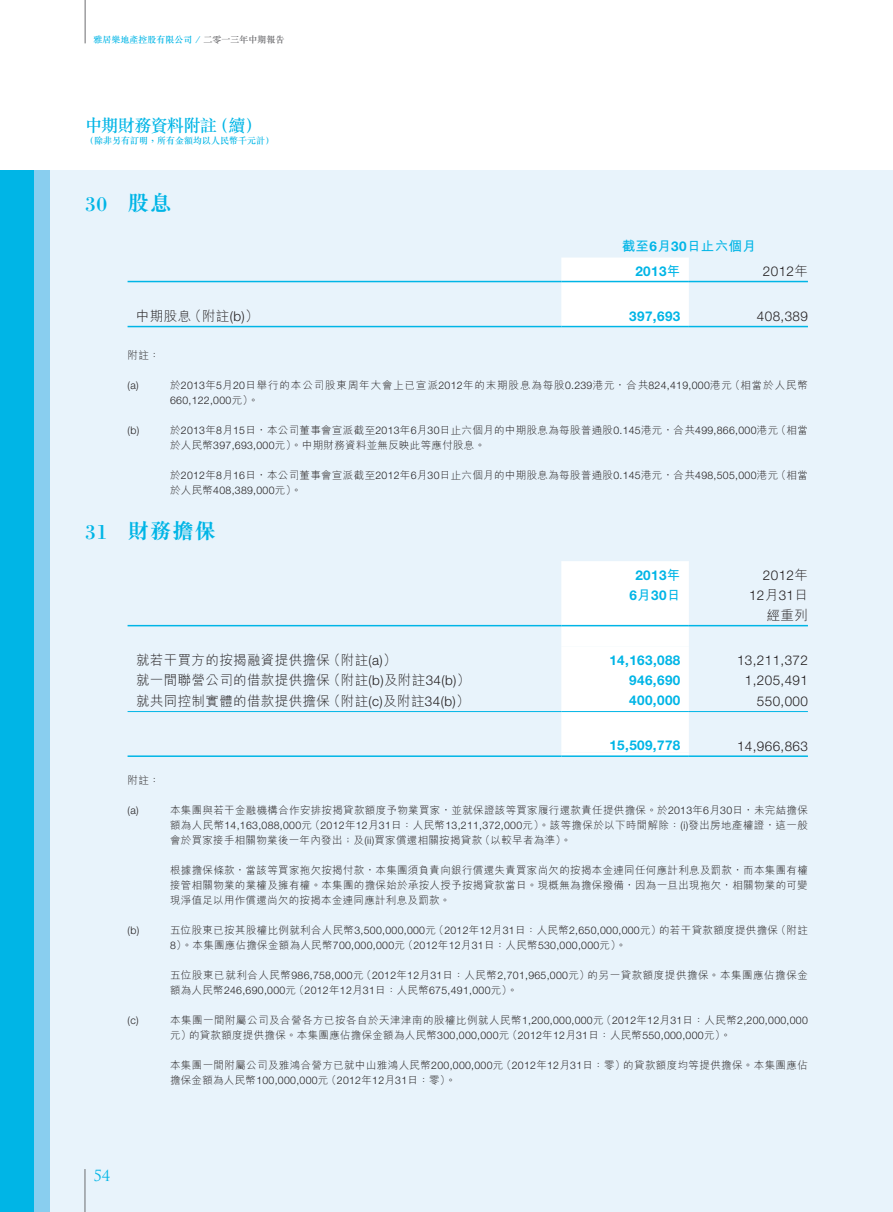
<style>
.page{position:relative;width:893px;height:1212px;background:#fff}
.page>*{position:absolute;margin:0;border:0;box-sizing:border-box;transform-origin:0 0}
.t1{font:700 21.75px "M Sung HK";color:#00b5e6}
.t2{font:21.75px "Bodoni Std";color:#00b5e6}
.t3{font:500 17.25px "M Sung HK";letter-spacing:-.05em;color:#00b5e6}
.t4{font:15px "Trajan Pro";color:#00b5e6}
.t5{font:300 13.5px "M Hei HK";letter-spacing:.03em;color:#231f20}
.t6{font:300 13.5px/20.2px "Helvetica Neue LT Std";letter-spacing:.03em;color:#231f20;text-align:right}
.t7{font:700 13.5px/20.2px "Helvetica Neue LT Std";letter-spacing:.03em;color:#00b5e6;text-align:center}
.t8{font:700 13.5px "M Hei HK";letter-spacing:.03em;color:#00b5e6}
.t9{font:300 10.5px/15px "M Hei HK";letter-spacing:.035em;color:#231f20}
.t10{font:300 10.5px "Helvetica Neue LT Std";letter-spacing:.03em;color:#231f20}
.t11{font:300 10.5px "M Hei HK";letter-spacing:.055em;color:#231f20}
.t12{font:300 10.5px "M Hei HK";letter-spacing:.085em;color:#231f20}
.t13{font:500 9px "M Sung HK";color:#00b5e6}
.s1{font-family:"Trajan Pro";font-weight:400}
.s2{color:#636366}
.s3{font-family:"M Sung HK";font-weight:700}
.s4{font-family:"Helvetica Neue LT Std"}
.s5{font-family:"M Hei HK"}
.s6{font-family:"Bodoni Std";font-weight:400}
</style>
<div class="page">
<hr style="left:85px;top:0;width:1px;height:43px;background:#6c6d70">
<div style="left:49px;top:170px;width:844px;height:1042px;background:#e8f3fb"></div>
<div style="left:34px;top:170px;width:15px;height:1042px;background:#89ceef"></div>
<div style="left:0;top:170px;width:34px;height:1042px;background:#00b5e6"></div>
<div style="left:561px;top:258px;width:128px;height:68px;background:#fff"></div>
<hr style="left:128px;top:281px;width:433px;height:1px;background:#00b5e6">
<hr style="left:561px;top:281px;width:128px;height:1px;background:#00b5e6">
<hr style="left:689px;top:281px;width:119px;height:1px;background:#00b5e6">
<hr style="left:128px;top:326px;width:433px;height:1px;background:#00b5e6">
<hr style="left:561px;top:326px;width:128px;height:1px;background:#00b5e6">
<hr style="left:689px;top:326px;width:119px;height:1px;background:#00b5e6">
<div style="left:561px;top:561px;width:128px;height:194px;background:#fff"></div>
<hr style="left:128px;top:625px;width:433px;height:1px;background:#00b5e6">
<hr style="left:561px;top:625px;width:128px;height:1px;background:#00b5e6">
<hr style="left:689px;top:625px;width:119px;height:1px;background:#00b5e6">
<hr style="left:128px;top:711px;width:433px;height:1px;background:#00b5e6">
<hr style="left:561px;top:711px;width:128px;height:1px;background:#00b5e6">
<hr style="left:689px;top:711px;width:119px;height:1px;background:#00b5e6">
<hr style="left:128px;top:755px;width:433px;height:2px;background:#00b5e6">
<hr style="left:561px;top:755px;width:128px;height:2px;background:#00b5e6">
<hr style="left:689px;top:755px;width:119px;height:2px;background:#00b5e6">
<hr style="left:85px;top:1169px;width:1px;height:43px;background:#6c6d70">
<p class="t13" style="left:94px;top:34px;width:192px">雅居樂地產控股有限公司 <span class="s1">/</span> <span class="s2">二零一三年中期報告</span></p>
<h2 class="t3" style="left:85px;top:113px;width:178px">中期財務資料附註（續）</h2>
<p class="t13" style="left:85px;top:135px;width:191px">（除非另有訂明，所有金額均以人民幣千元計）</p>
<h1 class="t2" style="left:85px;top:190px;width:88px">30 <span class="s3">股息</span></h1>
<p class="t8" style="left:622px;top:236px;width:136px">截至<span class="s4">6</span>月<span class="s4">30</span>日止六個月</p>
<p class="t7" style="left:635px;top:261px;width:47px">2013<span class="s5">年</span></p>
<p class="t6" style="left:763px;top:261px;width:47px">2012<span class="s5">年</span></p>
<p class="t5" style="left:136px;top:307px;width:124px">中期股息（附註<span class="s4">(b)</span>）</p>
<p class="t7" style="left:629px;top:306px;width:53px">397,693</p>
<p class="t6" style="left:757px;top:306px;width:53px">408,389</p>
<p class="t9" style="left:128px;top:347px;width:34px">附註：</p>
<p class="t10" style="left:128px;top:379px;width:13px">(a)</p>
<p class="t12" style="left:170px;top:378px;width:639px">於<span class="s4">2013</span>年<span class="s4">5</span>月<span class="s4">20</span>日舉行的本公司股東周年大會上已宣派<span class="s4">2012</span>年的末期股息為每股<span class="s4">0.239</span>港元，合共<span class="s4">824,419,000</span>港元（相當於人民幣</p>
<p class="t10" style="left:170px;top:394px;width:90px">660,122,000<span class="s5">元）。</span></p>
<p class="t10" style="left:128px;top:424px;width:13px">(b)</p>
<p class="t9" style="left:170px;top:422px;width:639px">於<span class="s4">2013</span>年<span class="s4">8</span>月<span class="s4">15</span>日，本公司董事會宣派截至<span class="s4">2013</span>年<span class="s4">6</span>月<span class="s4">30</span>日止六個月的中期股息為每股普通股<span class="s4">0.145</span>港元，合共<span class="s4">499,866,000</span>港元（相當於人民幣<span class="s4">397,693,000</span>元）。中期財務資料並無反映此等應付股息。</p>
<p class="t9" style="left:170px;top:467px;width:639px">於<span class="s4">2012</span>年<span class="s4">8</span>月<span class="s4">16</span>日，本公司董事會宣派截至<span class="s4">2012</span>年<span class="s4">6</span>月<span class="s4">30</span>日止六個月的中期股息為每股普通股<span class="s4">0.145</span>港元，合共<span class="s4">498,505,000</span>港元（相當</p>
<p class="t10" style="left:170px;top:484px;width:133px"><span class="s5">於人民幣</span>408,389,000<span class="s5">元）。</span></p>
<h1 class="t1" style="left:85px;top:516px;width:133px"><span class="s6">31</span> 財務擔保</h1>
<p class="t7" style="left:629px;top:564px;width:53px">2013<span class="s5">年<br></span>6<span class="s5">月</span>30<span class="s5">日</span></p>
<p class="t6" style="left:749px;top:564px;width:60px">2012<span class="s5">年<br></span>12<span class="s5">月</span>31<span class="s5">日</span></p>
<p class="t5" style="left:767px;top:606px;width:43px">經重列</p>
<p class="t5" style="left:136px;top:651px;width:262px">就若干買方的按揭融資提供擔保（附註<span class="s4">(a)</span>）</p>
<p class="t7" style="left:609px;top:649px;width:72px">14,163,088</p>
<p class="t6" style="left:737px;top:650px;width:72px">13,211,372</p>
<p class="t5" style="left:136px;top:671px;width:336px">就一間聯營公司的借款提供擔保（附註<span class="s4">(b)</span>及附註<span class="s4">34(b)</span>）</p>
<p class="t7" style="left:629px;top:670px;width:53px">946,690</p>
<p class="t6" style="left:745px;top:670px;width:65px">1,205,491</p>
<p class="t5" style="left:136px;top:691px;width:335px">就共同控制實體的借款提供擔保（附註<span class="s4">(c)</span>及附註<span class="s4">34(b)</span>）</p>
<p class="t7" style="left:629px;top:690px;width:53px">400,000</p>
<p class="t6" style="left:757px;top:690px;width:53px">550,000</p>
<p class="t7" style="left:609px;top:735px;width:72px">15,509,778</p>
<p class="t6" style="left:737px;top:735px;width:72px">14,966,863</p>
<p class="t9" style="left:128px;top:772px;width:34px">附註：</p>
<p class="t10" style="left:128px;top:804px;width:13px">(a)</p>
<p class="t9" style="left:170px;top:802px;width:639px;text-align:justify">本集團與若干金融機構合作安排按揭貸款額度予物業買家，並就保證該等買家履行還款責任提供擔保。於<span class="s4">2013</span>年<span class="s4">6</span>月<span class="s4">30</span>日，未完結擔保額為人民幣<span class="s4">14,163,088,000</span>元（<span class="s4">2012</span>年<span class="s4">12</span>月<span class="s4">31</span>日：人民幣<span class="s4">13,211,372,000</span>元）。該等擔保於以下時間解除：<span class="s4">(i)</span>發出房地產權證，這一般會於買家接手相關物業後一年內發出；及<span class="s4">(ii)</span>買家償還相關按揭貸款（以較早者為準）。</p>
<p class="t9" style="left:170px;top:862px;width:639px;text-align:justify">根據擔保條款，當該等買家拖欠按揭付款，本集團須負責向銀行償還失責買家尚欠的按揭本金連同任何應計利息及罰款，而本集團有權接管相關物業的業權及擁有權。本集團的擔保始於承按人授予按揭貸款當日。現概無為擔保撥備，因為一旦出現拖欠，相關物業的可變現淨值足以用作償還尚欠的按揭本金連同應計利息及罰款。</p>
<p class="t10" style="left:128px;top:924px;width:13px">(b)</p>
<p class="t9" style="left:170px;top:922px;width:639px">五位股東已按其股權比例就利合人民幣<span class="s4">3,500,000,000</span>元（<span class="s4">2012</span>年<span class="s4">12</span>月<span class="s4">31</span>日：人民幣<span class="s4">2,650,000,000</span>元）的若干貸款額度提供擔保（附註</p>
<p class="t10" style="left:170px;top:939px;width:458px">8<span class="s5">）。本集團應佔擔保金額為人民幣</span>700,000,000<span class="s5">元（</span>2012<span class="s5">年</span>12<span class="s5">月</span>31<span class="s5">日：人民幣</span>530,000,000<span class="s5">元）。</span></p>
<p class="t11" style="left:170px;top:968px;width:639px">五位股東已就利合人民幣<span class="s4">986,758,000</span>元（<span class="s4">2012</span>年<span class="s4">12</span>月<span class="s4">31</span>日：人民幣<span class="s4">2,701,965,000</span>元）的另一貸款額度提供擔保。本集團應佔擔保金</p>
<p class="t10" style="left:170px;top:984px;width:349px"><span class="s5">額為人民幣</span>246,690,000<span class="s5">元（</span>2012<span class="s5">年</span>12<span class="s5">月</span>31<span class="s5">日：人民幣</span>675,491,000<span class="s5">元）。</span></p>
<p class="t10" style="left:128px;top:1014px;width:13px">(c)</p>
<p class="t9" style="left:170px;top:1012px;width:639px">本集團一間附屬公司及合營各方已按各自於天津津南的股權比例就人民幣<span class="s4">1,200,000,000</span>元（<span class="s4">2012</span>年<span class="s4">12</span>月<span class="s4">31</span>日：人民幣<span class="s4">2,200,000,000</span>元）的貸款額度提供擔保。本集團應佔擔保金額為人民幣<span class="s4">300,000,000</span>元（<span class="s4">2012</span>年<span class="s4">12</span>月<span class="s4">31</span>日：人民幣<span class="s4">550,000,000</span>元）。</p>
<p class="t9" style="left:170px;top:1057px;width:639px">本集團一間附屬公司及雅鴻合營方已就中山雅鴻人民幣<span class="s4">200,000,000</span>元（<span class="s4">2012</span>年<span class="s4">12</span>月<span class="s4">31</span>日：零）的貸款額度均等提供擔保。本集團應佔</p>
<p class="t10" style="left:170px;top:1074px;width:287px"><span class="s5">擔保金額為人民幣</span>100,000,000<span class="s5">元（</span>2012<span class="s5">年</span>12<span class="s5">月</span>31<span class="s5">日：零）。</span></p>
<h3 class="t4" style="left:94px;top:1166px;width:18px">54</h3>
</div>
